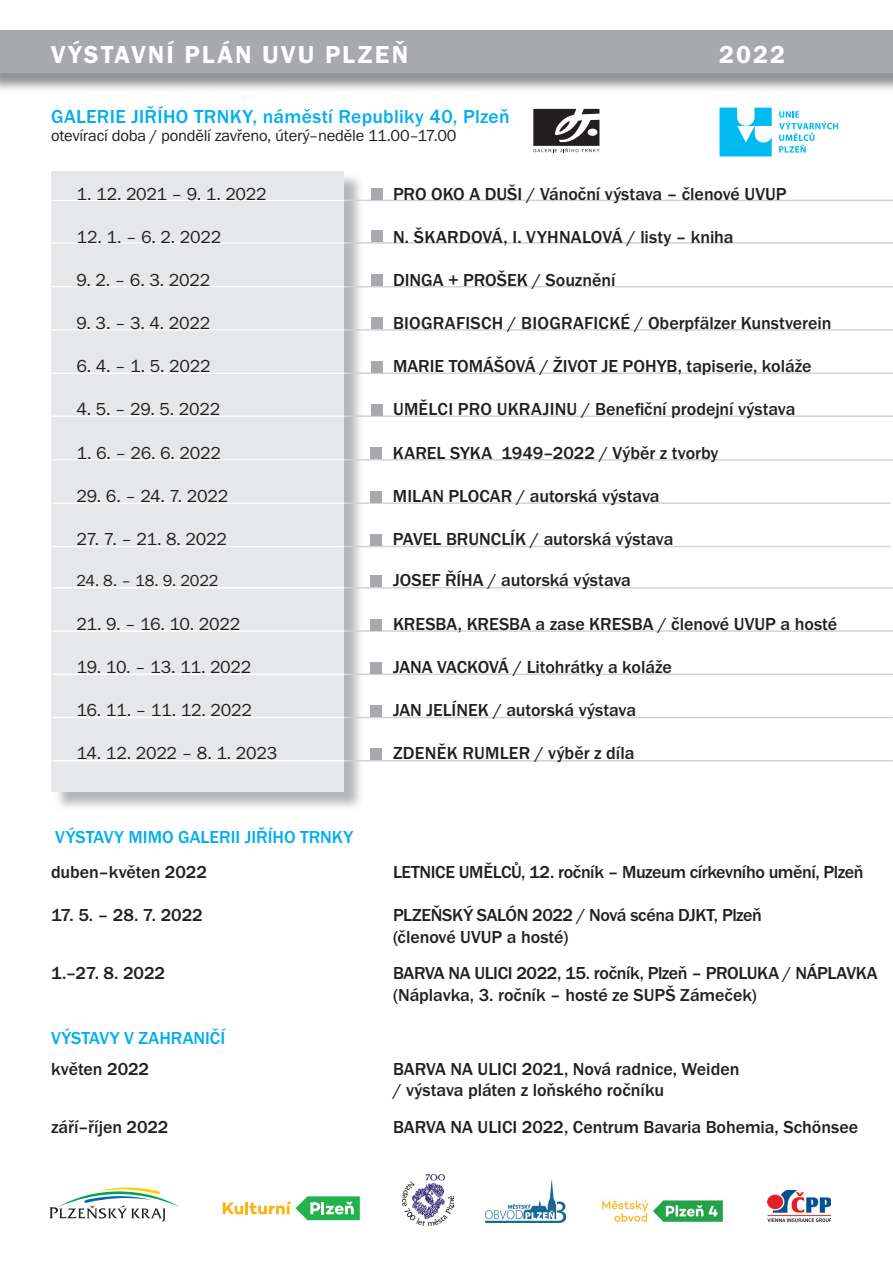
<style>
.page{position:relative;width:893px;height:1263px;background:#fff}
.page>*{position:absolute;margin:0;border:0;box-sizing:border-box;transform-origin:0 0}
.t1{font:25.5px "Franklin Got Itc TOT Dem";letter-spacing:.085em;color:#fff}
.t2{font:500 19.5px "Franklin Got Itc TOT";letter-spacing:.015em;color:#00aeef}
.t3{font:500 18px/21.6px "Franklin Got Itc TOT";letter-spacing:-.005em;color:#231f20}
.t4{font:18px "Franklin Got Itc TOT Boo";letter-spacing:-.015em;color:#231f20}
.t5{font:500 18px "Franklin Got Itc TOT";letter-spacing:-.025em;color:#231f20}
.t6{font:500 18px "Franklin Got Itc TOT";color:#00aeef}
.t7{font:16.5px "Franklin Got Itc TOT Boo";letter-spacing:-.015em;color:#231f20}
</style>
<div class="page">
<div style="left:52px;top:171px;width:292px;height:621px;background:#e6e7e9"></div>
<div style="left:0;top:30px;width:893px;height:43px;background:#a8a9ad"></div>
<hr style="left:55px;top:329px;width:838px;height:2px;background:#d1d2d4">
<hr style="left:55px;top:372px;width:838px;height:2px;background:#d1d2d4">
<hr style="left:55px;top:415px;width:838px;height:2px;background:#d1d2d4">
<hr style="left:55px;top:459px;width:838px;height:1px;background:#d1d2d4">
<hr style="left:52px;top:546px;width:839px;height:1px;background:#d1d2d4">
<hr style="left:52px;top:502px;width:839px;height:2px;background:#d1d2d4">
<hr style="left:55px;top:242px;width:838px;height:2px;background:#d1d2d4">
<hr style="left:55px;top:200px;width:838px;height:1px;background:#d1d2d4">
<hr style="left:52px;top:200px;width:292px;height:1px;background:#fff">
<hr style="left:52px;top:242px;width:292px;height:2px;background:#fff">
<hr style="left:52px;top:329px;width:292px;height:2px;background:#fff">
<hr style="left:52px;top:372px;width:292px;height:2px;background:#fff">
<hr style="left:52px;top:415px;width:292px;height:2px;background:#fff">
<hr style="left:55px;top:286px;width:838px;height:1px;background:#d1d2d4">
<hr style="left:52px;top:286px;width:292px;height:1px;background:#fff">
<div style="left:371px;top:318px;width:11px;height:11px;background:#a8a9ad"></div>
<div style="left:371px;top:361px;width:11px;height:11px;background:#a8a9ad"></div>
<div style="left:371px;top:404px;width:11px;height:11px;background:#a8a9ad"></div>
<div style="left:371px;top:231px;width:11px;height:11px;background:#a8a9ad"></div>
<div style="left:371px;top:274px;width:11px;height:12px;background:#a8a9ad"></div>
<div style="left:371px;top:188px;width:11px;height:12px;background:#a8a9ad"></div>
<hr style="left:52px;top:459px;width:292px;height:1px;background:#fff">
<hr style="left:52px;top:502px;width:292px;height:2px;background:#fff">
<hr style="left:344px;top:587px;width:549px;height:1px;background:#d1d2d4">
<hr style="left:344px;top:630px;width:549px;height:2px;background:#d1d2d4">
<hr style="left:344px;top:673px;width:549px;height:2px;background:#d1d2d4">
<hr style="left:344px;top:717px;width:549px;height:1px;background:#d1d2d4">
<hr style="left:344px;top:760px;width:549px;height:1px;background:#d1d2d4">
<hr style="left:51px;top:546px;width:293px;height:1px;background:#fff">
<hr style="left:52px;top:587px;width:292px;height:1px;background:#fff">
<hr style="left:52px;top:630px;width:292px;height:2px;background:#fff">
<hr style="left:52px;top:673px;width:292px;height:2px;background:#fff">
<hr style="left:52px;top:717px;width:292px;height:1px;background:#fff">
<hr style="left:52px;top:760px;width:292px;height:1px;background:#fff">
<div style="left:371px;top:534px;width:11px;height:12px;background:#a8a9ad"></div>
<div style="left:371px;top:491px;width:11px;height:11px;background:#a8a9ad"></div>
<div style="left:371px;top:447px;width:11px;height:12px;background:#a8a9ad"></div>
<div style="left:371px;top:576px;width:11px;height:11px;background:#a8a9ad"></div>
<div style="left:371px;top:619px;width:11px;height:11px;background:#a8a9ad"></div>
<div style="left:371px;top:662px;width:11px;height:11px;background:#a8a9ad"></div>
<div style="left:371px;top:705px;width:11px;height:12px;background:#a8a9ad"></div>
<div style="left:371px;top:748px;width:11px;height:12px;background:#a8a9ad"></div>
<svg style="left:533px;top:109px;width:66px;height:43px"></svg>
<svg style="left:779px;top:111px;width:59px;height:42px"></svg>
<svg style="left:719px;top:108px;width:53px;height:48px"></svg>
<svg style="left:50px;top:1187px;width:130px;height:35px"></svg>
<svg style="left:223px;top:1196px;width:137px;height:24px"></svg>
<img style="left:486px;top:1179px;width:79px;height:43px">
<img style="left:767px;top:1191px;width:64px;height:30px">
<img style="left:402px;top:1174px;width:51px;height:52px">
<img style="left:602px;top:1200px;width:121px;height:22px">
<h1 class="t1" style="left:51px;top:40px;width:359px">VÝSTAVNÍ PLÁN UVU PLZEŇ</h1>
<h1 class="t1" style="left:719px;top:40px;width:67px">2022</h1>
<p class="t2" style="left:51px;top:106px;width:460px">GALERIE JIŘÍHO TRNKY, náměstí Republiky 40, Plzeň</p>
<p class="t7" style="left:51px;top:127px;width:407px">otevírací doba / pondělí zavřeno, úterý–neděle 11.00–17.00</p>
<p class="t4" style="left:77px;top:184px;width:192px">1. 12. 2021 – 9. 1. 2022</p>
<p class="t3" style="left:393px;top:184px;width:395px">PRO OKO A DUŠI / Vánoční výstava – členové UVUP</p>
<p class="t4" style="left:77px;top:227px;width:146px">12. 1. – 6. 2. 2022</p>
<p class="t3" style="left:393px;top:226px;width:342px">N. ŠKARDOVÁ, I. VYHNALOVÁ / listy – kniha</p>
<p class="t4" style="left:77px;top:270px;width:135px">9. 2. – 6. 3. 2022</p>
<p class="t3" style="left:393px;top:269px;width:224px">DINGA + PROŠEK / Souznění</p>
<p class="t4" style="left:77px;top:313px;width:135px">9. 3. – 3. 4. 2022</p>
<p class="t3" style="left:393px;top:312px;width:440px">BIOGRAFISCH / BIOGRAFICKé / Oberpfälzer Kunstverein</p>
<p class="t4" style="left:77px;top:356px;width:136px">6. 4. – 1. 5. 2022</p>
<p class="t3" style="left:393px;top:356px;width:420px">MARIE TOMÁŠOVÁ / ŽIVOT JE POHYB, tapiserie, koláže</p>
<p class="t4" style="left:77px;top:399px;width:145px">4. 5. – 29. 5. 2022</p>
<p class="t3" style="left:393px;top:399px;width:404px">UMĚLCI PRO UKRAJINU / Benefiční prodejní výstava</p>
<p class="t4" style="left:76px;top:443px;width:146px">1. 6. – 26. 6. 2022</p>
<p class="t3" style="left:393px;top:442px;width:327px">KAREL SYKA 1949–2022 / Výběr z tvorby</p>
<p class="t4" style="left:76px;top:486px;width:153px">29. 6. – 24. 7. 2022</p>
<p class="t3" style="left:393px;top:485px;width:268px">MILAN PLOCAR / autorská výstava</p>
<p class="t4" style="left:76px;top:529px;width:152px">27. 7. – 21. 8. 2022</p>
<p class="t3" style="left:393px;top:528px;width:282px">PAVEL BRUNCLÍK / autorská výstava</p>
<p class="t7" style="left:77px;top:572px;width:144px">24. 8. – 18. 9. 2022</p>
<p class="t3" style="left:393px;top:570px;width:239px">JOSEF ŘÍHA / autorská výstava</p>
<p class="t4" style="left:77px;top:614px;width:165px">21. 9. – 16. 10. 2022</p>
<p class="t3" style="left:393px;top:613px;width:446px">KRESBA, KRESBA a zase KRESBA / členové UVUP a hosté</p>
<p class="t4" style="left:77px;top:657px;width:176px">19. 10. – 13. 11. 2022</p>
<p class="t3" style="left:393px;top:656px;width:280px">JANA VACKOVÁ / Litohrátky a koláže</p>
<p class="t4" style="left:77px;top:700px;width:177px">16. 11. – 11. 12. 2022</p>
<p class="t3" style="left:393px;top:699px;width:245px">JAN JELÍNEK / autorská výstava</p>
<p class="t4" style="left:77px;top:743px;width:202px">14. 12. 2022 – 8. 1. 2023</p>
<p class="t3" style="left:393px;top:743px;width:243px">ZDENĚK RUMLER / výběr z díla</p>
<p class="t6" style="left:55px;top:827px;width:299px">VÝSTAVY MIMO GALERII JIŘÍHO TRNKY</p>
<p class="t3" style="left:51px;top:861px;width:157px">duben–květen 2022</p>
<p class="t5" style="left:393px;top:862px;width:472px">LETNICE UMĚLCŮ, 12. ročník – Muzeum církevního umění, Plzeň</p>
<p class="t3" style="left:51px;top:904px;width:153px">17. 5. – 28. 7. 2022</p>
<p class="t3" style="left:393px;top:904px;width:370px">PLZEŇSKÝ SALÓN 2022 / Nová scéna DJKT, Plzeň (členové UVUP a hosté)</p>
<p class="t3" style="left:51px;top:962px;width:116px">1.–27. 8. 2022</p>
<p class="t3" style="left:393px;top:962px;width:486px">BARVA NA ULICI 2022, 15. ročník, Plzeň – PROLUKA / NÁPLAVKA (Náplavka, 3. ročník – hosté ze SUPŠ Zámeček)</p>
<p class="t6" style="left:51px;top:1028px;width:176px">VÝSTAVY V ZAHRANIČÍ</p>
<p class="t3" style="left:51px;top:1058px;width:100px">květen 2022</p>
<p class="t3" style="left:393px;top:1058px;width:348px">BARVA NA ULICI 2021, Nová radnice, Weiden / výstava pláten z loňského ročníku</p>
<p class="t3" style="left:51px;top:1116px;width:119px">září–říjen 2022</p>
<p class="t3" style="left:393px;top:1116px;width:467px">BARVA NA ULICI 2022, Centrum Bavaria Bohemia, Schönsee</p>
</div>
